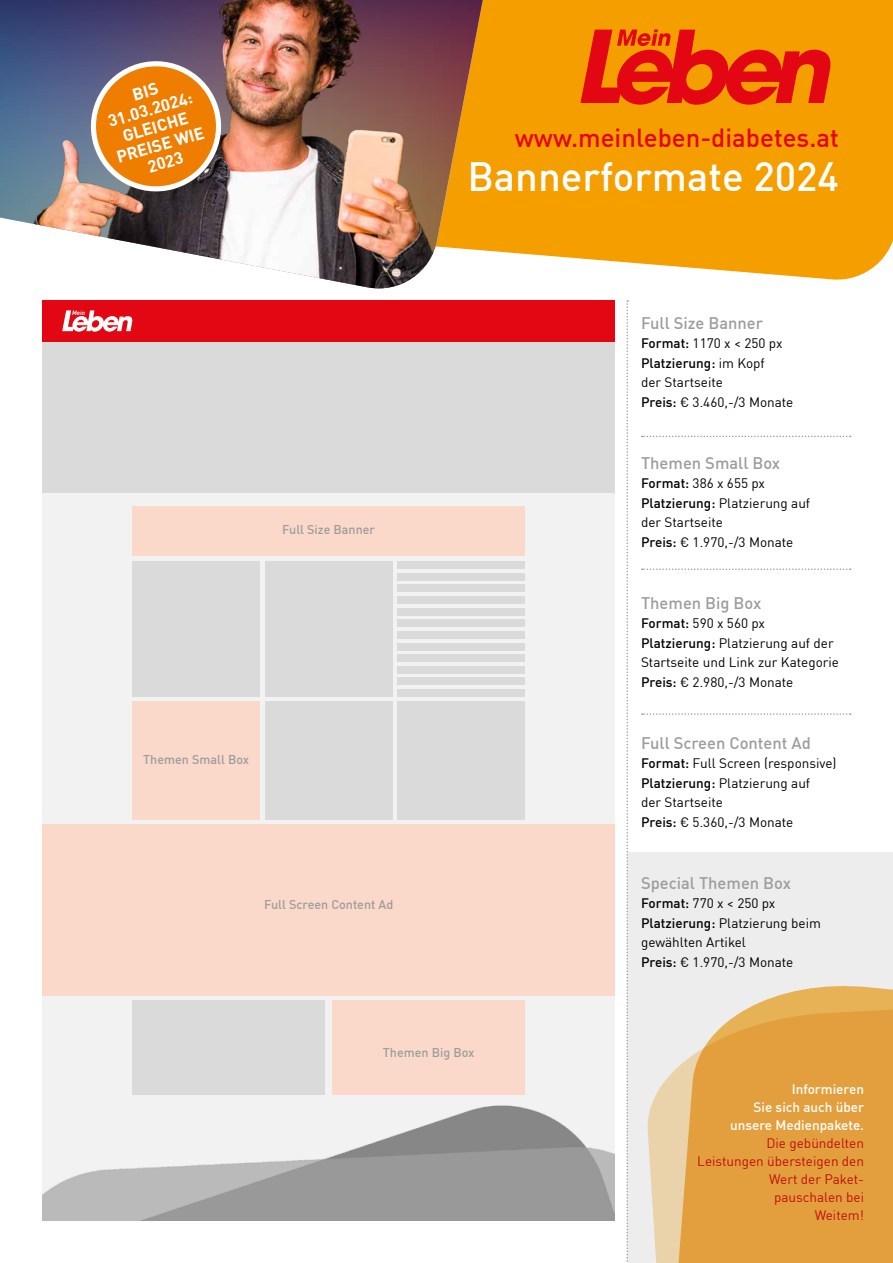
<style>
.page{position:relative;width:893px;height:1263px;background:#fff}
.page>*{position:absolute;margin:0;border:0;box-sizing:border-box;transform-origin:0 0}
.t1{font:500 40.2px "DIN Pro";color:#fff}
.t2{font:500 25.65px "DIN Pro";color:#e30613}
.t3{font:700 16.65px/18.3px "DIN Pro";color:#fff;text-align:center}
.t4{font:500 16.5px "DIN Pro";color:#9d9d9c}
.t5{font:13.5px/19.5px "DIN Pro";color:#000}
.t6{font:13.5px/18px "DIN Pro";color:#c00d0e;text-align:right}
.t7{font:500 13.5px/18px "DIN Pro";color:#fff;text-align:right}
.t8{font:500 12.6px "DIN Pro";color:#9d9d9c}
.t9{font:italic 700 6.15px "DIN Pro";color:#fff}
.s1{font-weight:500}
</style>
<div class="page">
<div style="left:628px;top:852px;width:265px;height:411px;background:#ededed"></div>
<svg style="left:649px;top:986px;width:244px;height:277px;fill:#e39f3d"></svg>
<svg style="left:626px;top:300px;width:2px;height:963px"></svg>
<svg style="left:642px;top:436px;width:209px;height:1px"></svg>
<svg style="left:642px;top:568px;width:209px;height:2px"></svg>
<svg style="left:642px;top:713px;width:209px;height:2px"></svg>
<div style="left:43px;top:342px;width:572px;height:879px;background:#f2f2f2"></div>
<div style="left:43px;top:300px;width:572px;height:42px;background:#e30613"></div>
<div style="left:43px;top:342px;width:572px;height:150px;background:#dadada"></div>
<img style="left:43px;top:1105px;width:572px;height:115px">
<div style="left:132px;top:561px;width:128px;height:136px;background:#dadada"></div>
<div style="left:132px;top:1000px;width:193px;height:94px;background:#dadada"></div>
<div style="left:43px;top:824px;width:572px;height:171px;background:#fbd9ca"></div>
<div style="left:332px;top:1000px;width:193px;height:94px;background:#fbd9ca"></div>
<div style="left:397px;top:561px;width:128px;height:8px;background:#dadada"></div>
<div style="left:397px;top:608px;width:128px;height:7px;background:#dadada"></div>
<div style="left:397px;top:654px;width:128px;height:8px;background:#dadada"></div>
<div style="left:397px;top:573px;width:128px;height:7px;background:#dadada"></div>
<div style="left:397px;top:620px;width:128px;height:7px;background:#dadada"></div>
<div style="left:397px;top:666px;width:128px;height:7px;background:#dadada"></div>
<div style="left:397px;top:585px;width:128px;height:7px;background:#dadada"></div>
<div style="left:397px;top:631px;width:128px;height:7px;background:#dadada"></div>
<div style="left:397px;top:678px;width:128px;height:7px;background:#dadada"></div>
<div style="left:397px;top:596px;width:128px;height:8px;background:#dadada"></div>
<div style="left:397px;top:643px;width:128px;height:7px;background:#dadada"></div>
<div style="left:397px;top:689px;width:128px;height:8px;background:#dadada"></div>
<div style="left:265px;top:561px;width:128px;height:136px;background:#dadada"></div>
<div style="left:132px;top:506px;width:393px;height:49px;background:#fbd9ca"></div>
<div style="left:132px;top:701px;width:128px;height:118px;background:#fbd9ca"></div>
<div style="left:265px;top:701px;width:128px;height:118px;background:#dadada"></div>
<div style="left:397px;top:701px;width:128px;height:118px;background:#dadada"></div>
<svg style="left:62px;top:310px;width:71px;height:22px"></svg>
<div style="left:492px;top:0;width:401px;height:280px;background:#f59e00"></div>
<svg style="left:580px;top:30px;width:252px;height:75px"></svg>
<img style="left:0;top:0;width:483px;height:289px">
<svg style="left:86px;top:57px;width:140px;height:139px"></svg>
<p class="t3" style="left:99px;top:94px;width:92px;rotate:-16deg">BIS<br>31.03.2024:<br>GLEICHE<br>PREISE WIE<br>2023</p>
<h2 class="t2" style="left:515px;top:118px;width:326px">www.meinleben-diabetes.at</h2>
<h1 class="t1" style="left:467px;top:145px;width:373px">Bannerformate 2024</h1>
<p class="t9" style="left:72px;top:308px;width:14px">Mein</p>
<p class="t8" style="left:282px;top:520px;width:94px">Full Size Banner</p>
<p class="t8" style="left:143px;top:749px;width:107px">Themen Small Box</p>
<p class="t8" style="left:264px;top:895px;width:131px">Full Screen Content Ad</p>
<p class="t8" style="left:383px;top:1042px;width:93px">Themen Big Box</p>
<p class="t4" style="left:641px;top:310px;width:123px">Full Size Banner</p>
<p class="t5" style="left:641px;top:333px;width:154px"><span class="s1">Format:</span> 1170 x &lt; 250 px<br><span class="s1">Platzierung:</span> im Kopf<br>der Startseite<br><span class="s1">Preis:</span> € 3.460,-/3 Monate</p>
<p class="t4" style="left:641px;top:450px;width:141px">Themen Small Box</p>
<p class="t5" style="left:641px;top:473px;width:171px"><span class="s1">Format:</span> 386 x 655 px<br><span class="s1">Platzierung:</span> Platzierung auf der Startseite<br><span class="s1">Preis:</span> € 1.970,-/3 Monate</p>
<p class="t4" style="left:641px;top:590px;width:122px">Themen Big Box</p>
<p class="t5" style="left:641px;top:613px;width:200px"><span class="s1">Format:</span> 590 x 560 px<br><span class="s1">Platzierung:</span> Platzierung auf der<br>Startseite und Link zur Kategorie<br><span class="s1">Preis:</span> € 2.980,-/3 Monate</p>
<p class="t4" style="left:641px;top:730px;width:171px">Full Screen Content Ad</p>
<p class="t5" style="left:641px;top:753px;width:197px"><span class="s1">Format:</span> Full Screen (responsive)<br><span class="s1">Platzierung:</span> Platzierung auf<br>der Startseite<br><span class="s1">Preis:</span> € 5.360,-/3 Monate</p>
<p class="t4" style="left:641px;top:870px;width:151px">Special Themen Box</p>
<p class="t5" style="left:641px;top:893px;width:182px"><span class="s1">Format:</span> 770 x &lt; 250 px<br><span class="s1">Platzierung:</span> Platzierung beim gewählten Artikel<br><span class="s1">Preis:</span> € 1.970,-/3 Monate</p>
<p class="t7" style="left:730px;top:1079px;width:136px">Informieren<br>Sie sich auch über unsere Medienpakete.</p>
<p class="t6" style="left:697px;top:1133px;width:168px">Die gebündelten<br>Leistungen übersteigen den<br>Wert der Paket&shy;pauschalen bei<br>Weitem!</p>
</div>
